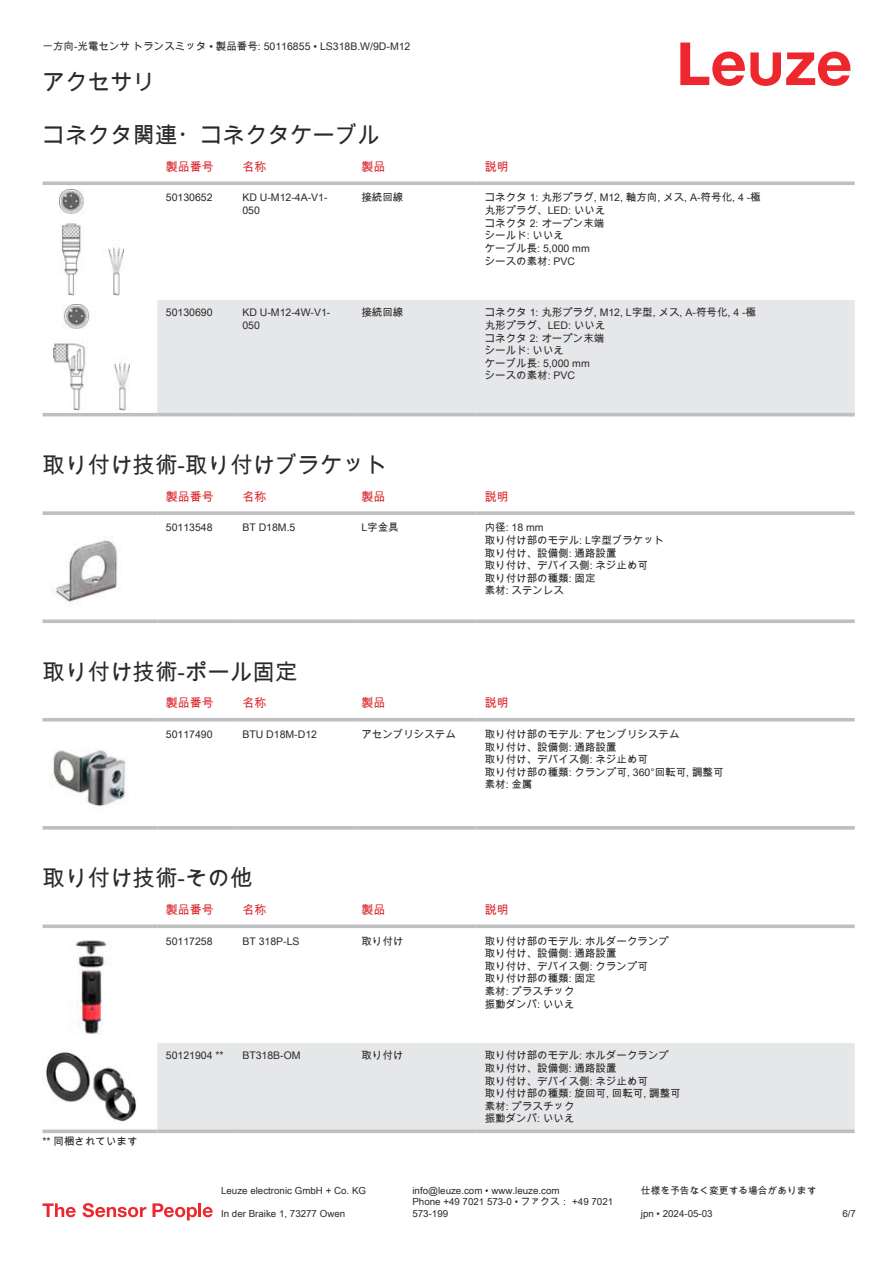
<style>
.page{position:relative;width:893px;height:1263px;background:#fff}
.page>*{position:absolute;margin:0;border:0;box-sizing:border-box;transform-origin:0 0}
.t1{font:22.5px "Arial Unicode MS";color:#2b292a}
.t2{font:12px "Arial Unicode MS";color:#db2a30}
.t3{font:10.5px/12.6px "Arial Unicode MS";color:#2b292a}
.t4{font:9.75px/11.7px "Arial Unicode MS";color:#2b292a}
</style>
<div class="page">
<svg style="left:680px;top:43px;width:170px;height:43px"></svg>
<svg style="left:43px;top:347px;width:812px;height:70px"></svg>
<div style="left:157px;top:300px;width:698px;height:113px;background:#e6e7e9"></div>
<svg style="left:43px;top:181px;width:114px;height:4px"></svg>
<svg style="left:157px;top:181px;width:77px;height:4px"></svg>
<svg style="left:234px;top:181px;width:119px;height:4px"></svg>
<svg style="left:353px;top:181px;width:123px;height:4px"></svg>
<svg style="left:476px;top:181px;width:379px;height:4px;background:#c4c6c8"></svg>
<hr style="left:43px;top:413px;width:114px;height:3px;background:#bdbfc1">
<hr style="left:157px;top:413px;width:77px;height:3px;background:#bdbfc1">
<hr style="left:234px;top:413px;width:119px;height:3px;background:#bdbfc1">
<hr style="left:353px;top:413px;width:123px;height:3px;background:#bdbfc1">
<hr style="left:476px;top:413px;width:379px;height:3px;background:#bdbfc1">
<img style="left:59px;top:189px;width:65px;height:107px">
<img style="left:54px;top:304px;width:75px;height:106px">
<svg style="left:43px;top:511px;width:114px;height:4px"></svg>
<svg style="left:157px;top:511px;width:77px;height:4px"></svg>
<svg style="left:234px;top:511px;width:119px;height:4px"></svg>
<svg style="left:353px;top:511px;width:123px;height:4px"></svg>
<svg style="left:476px;top:511px;width:379px;height:4px;background:#c3c5c7"></svg>
<svg style="left:43px;top:619px;width:114px;height:4px"></svg>
<svg style="left:157px;top:619px;width:77px;height:4px"></svg>
<svg style="left:234px;top:619px;width:119px;height:4px"></svg>
<svg style="left:353px;top:619px;width:123px;height:4px"></svg>
<svg style="left:476px;top:619px;width:379px;height:4px;background:#c4c6c8"></svg>
<img style="left:54px;top:540px;width:64px;height:64px">
<svg style="left:43px;top:721px;width:812px;height:1px"></svg>
<hr style="left:43px;top:718px;width:114px;height:3px;background:#bdbfc1">
<hr style="left:157px;top:718px;width:77px;height:3px;background:#bdbfc1">
<hr style="left:234px;top:718px;width:119px;height:3px;background:#bdbfc1">
<hr style="left:353px;top:718px;width:123px;height:3px;background:#bdbfc1">
<hr style="left:476px;top:718px;width:379px;height:3px;background:#bdbfc1">
<svg style="left:43px;top:826px;width:114px;height:4px"></svg>
<svg style="left:157px;top:826px;width:77px;height:4px"></svg>
<svg style="left:234px;top:826px;width:119px;height:4px"></svg>
<svg style="left:353px;top:826px;width:123px;height:4px"></svg>
<svg style="left:476px;top:826px;width:379px;height:4px;background:#c3c5c7"></svg>
<img style="left:53px;top:750px;width:75px;height:57px">
<div style="left:157px;top:1043px;width:698px;height:86px;background:#e6e7e9"></div>
<svg style="left:43px;top:924px;width:114px;height:4px"></svg>
<svg style="left:157px;top:924px;width:77px;height:4px"></svg>
<svg style="left:234px;top:924px;width:119px;height:4px"></svg>
<svg style="left:353px;top:924px;width:123px;height:4px"></svg>
<svg style="left:476px;top:924px;width:379px;height:4px;background:#c5c7c9"></svg>
<svg style="left:43px;top:1129px;width:114px;height:4px"></svg>
<svg style="left:157px;top:1129px;width:77px;height:4px"></svg>
<svg style="left:234px;top:1129px;width:119px;height:4px"></svg>
<svg style="left:353px;top:1129px;width:123px;height:4px"></svg>
<svg style="left:476px;top:1129px;width:379px;height:4px;background:#c2c4c6"></svg>
<img style="left:69px;top:940px;width:38px;height:95px">
<img style="left:46px;top:1051px;width:91px;height:71px">
<svg style="left:43px;top:1203px;width:33px;height:14px"></svg>
<svg style="left:83px;top:1203px;width:63px;height:14px"></svg>
<svg style="left:153px;top:1203px;width:44px;height:17px"></svg>
<hr style="left:198px;top:1203px;width:3px;height:14px;background:#ed272d">
<svg style="left:203px;top:1207px;width:10px;height:10px"></svg>
<p class="t3" style="left:43px;top:40px;width:369px">一方向-光電センサ トランスミッタ • 製品番号: 50116855 • LS318B.W/9D-M12</p>
<h1 class="t1" style="left:43px;top:66px;width:114px">アクセサリ</h1>
<h1 class="t1" style="left:43px;top:119px;width:339px">コネクタ関連・コネクタケーブル</h1>
<p class="t2" style="left:166px;top:158px;width:49px">製品番号</p>
<p class="t2" style="left:242px;top:158px;width:25px">名称</p>
<p class="t2" style="left:361px;top:158px;width:25px">製品</p>
<p class="t2" style="left:485px;top:158px;width:25px">説明</p>
<p class="t3" style="left:166px;top:191px;width:48px">50130652</p>
<p class="t3" style="left:242px;top:191px;width:87px">KD U-M12-4A-V1-<br>050</p>
<p class="t3" style="left:361px;top:191px;width:43px">接続回線</p>
<p class="t3" style="left:485px;top:191px;width:277px">コネクタ 1: 丸形プラグ, M12, 軸方向, メス, A-符号化, 4 -極丸形プラグ、LED: いいえ<br>コネクタ 2: オープン末端<br>シールド: いいえ<br>ケーブル長: 5,000 mm<br>シースの素材: PVC</p>
<p class="t3" style="left:166px;top:306px;width:48px">50130690</p>
<p class="t3" style="left:242px;top:306px;width:90px">KD U-M12-4W-V1-<br>050</p>
<p class="t3" style="left:361px;top:306px;width:43px">接続回線</p>
<p class="t3" style="left:485px;top:306px;width:273px">コネクタ 1: 丸形プラグ, M12, L字型, メス, A-符号化, 4 -極丸形プラグ、LED: いいえ<br>コネクタ 2: オープン末端<br>シールド: いいえ<br>ケーブル長: 5,000 mm<br>シースの素材: PVC</p>
<h1 class="t1" style="left:43px;top:449px;width:346px">取り付け技術-取り付けブラケット</h1>
<p class="t2" style="left:166px;top:488px;width:49px">製品番号</p>
<p class="t2" style="left:242px;top:488px;width:25px">名称</p>
<p class="t2" style="left:361px;top:488px;width:25px">製品</p>
<p class="t2" style="left:485px;top:488px;width:25px">説明</p>
<p class="t3" style="left:166px;top:521px;width:48px">50113548</p>
<p class="t3" style="left:242px;top:521px;width:55px">BT D18M.5</p>
<p class="t3" style="left:361px;top:521px;width:39px">L字金具</p>
<p class="t3" style="left:485px;top:521px;width:181px">内径: 18 mm<br>取り付け部のモデル: L字型ブラケット取り付け、設備側: 通路設置<br>取り付け、デバイス側: ネジ止め可<br>取り付け部の種類: 固定<br>素材: ステンレス</p>
<h1 class="t1" style="left:43px;top:655px;width:256px">取り付け技術-ポール固定</h1>
<p class="t2" style="left:166px;top:694px;width:49px">製品番号</p>
<p class="t2" style="left:242px;top:694px;width:25px">名称</p>
<p class="t2" style="left:361px;top:694px;width:25px">製品</p>
<p class="t2" style="left:485px;top:694px;width:25px">説明</p>
<p class="t3" style="left:166px;top:728px;width:48px">50117490</p>
<p class="t3" style="left:242px;top:728px;width:76px">BTU D18M-D12</p>
<p class="t3" style="left:361px;top:728px;width:96px">アセンブリシステム</p>
<p class="t3" style="left:485px;top:728px;width:240px">取り付け部のモデル: アセンブリシステム<br>取り付け、設備側: 通路設置<br>取り付け、デバイス側: ネジ止め可<br>取り付け部の種類: クランプ可, 360°回転可, 調整可素材: 金属</p>
<h1 class="t1" style="left:43px;top:862px;width:211px">取り付け技術-その他</h1>
<p class="t2" style="left:166px;top:901px;width:49px">製品番号</p>
<p class="t2" style="left:242px;top:901px;width:25px">名称</p>
<p class="t2" style="left:361px;top:901px;width:25px">製品</p>
<p class="t2" style="left:485px;top:901px;width:25px">説明</p>
<p class="t3" style="left:166px;top:934px;width:48px">50117258</p>
<p class="t3" style="left:242px;top:934px;width:59px">BT 318P-LS</p>
<p class="t3" style="left:361px;top:934px;width:43px">取り付け</p>
<p class="t3" style="left:485px;top:934px;width:186px">取り付け部のモデル: ホルダークランプ取り付け、設備側: 通路設置<br>取り付け、デバイス側: クランプ可<br>取り付け部の種類: 固定<br>素材: プラスチック<br>振動ダンパ: いいえ</p>
<p class="t3" style="left:43px;top:1135px;width:97px">** 同梱されています</p>
<p class="t3" style="left:166px;top:1049px;width:59px">50121904 **</p>
<p class="t3" style="left:242px;top:1049px;width:60px">BT318B-OM</p>
<p class="t3" style="left:361px;top:1049px;width:43px">取り付け</p>
<p class="t3" style="left:485px;top:1049px;width:198px">取り付け部のモデル: ホルダークランプ取り付け、設備側: 通路設置<br>取り付け、デバイス側: ネジ止め可<br>取り付け部の種類: 旋回可, 回転可, 調整可素材: プラスチック<br>振動ダンパ: いいえ</p>
<p class="t4" style="left:221px;top:1184px;width:146px">Leuze electronic GmbH + Co. KG</p>
<p class="t4" style="left:412px;top:1184px;width:149px">info@leuze.com • www.leuze.com</p>
<p class="t4" style="left:641px;top:1184px;width:177px">仕様を予告なく変更する場合があります</p>
<p class="t4" style="left:221px;top:1207px;width:126px">In der Braike 1, 73277 Owen</p>
<p class="t4" style="left:412px;top:1196px;width:202px">Phone +49 7021 573-0 • ファクス： +49 7021<br>573-199</p>
<p class="t4" style="left:641px;top:1207px;width:73px">jpn • 2024-05-03</p>
<p class="t4" style="left:842px;top:1207px;width:15px">6/7</p>
</div>
